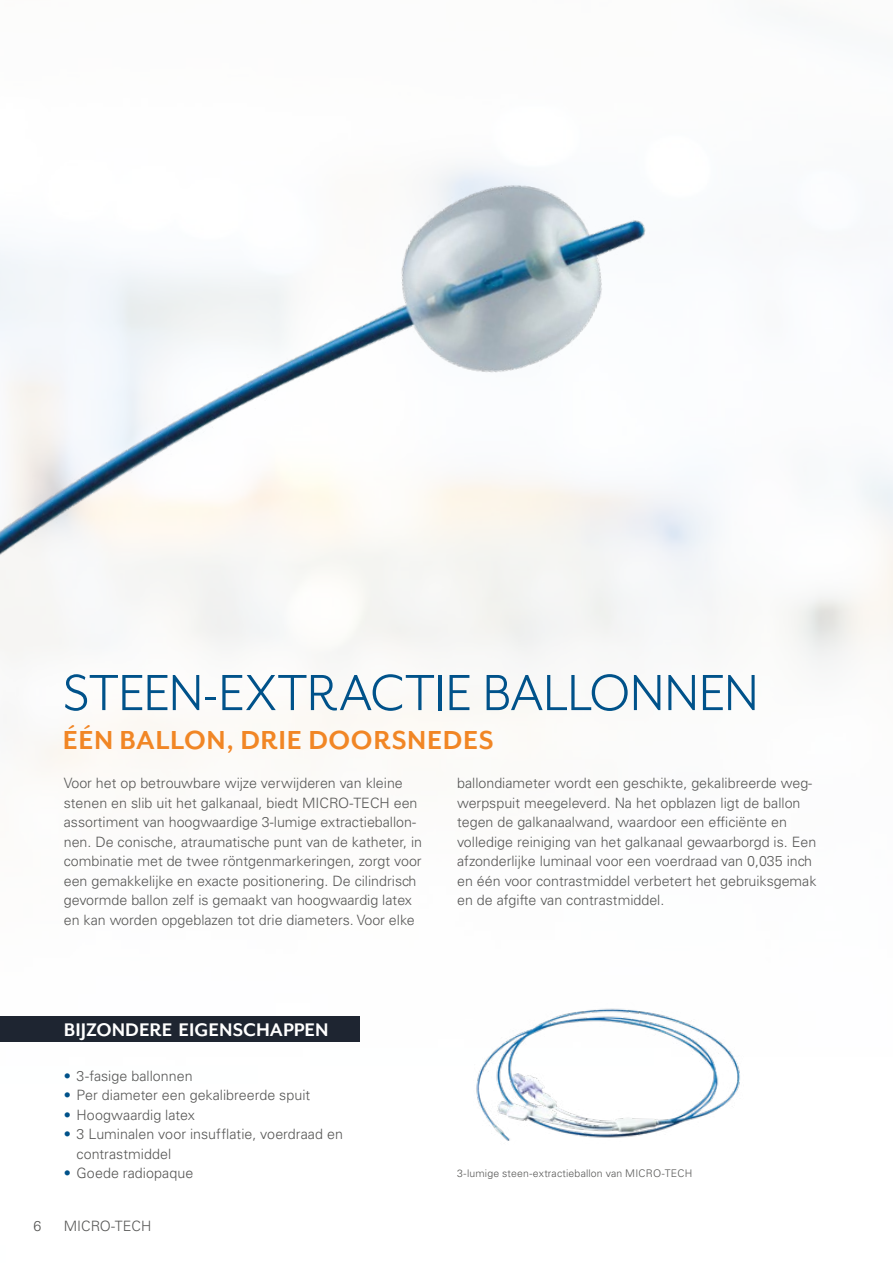
<style>
.page{position:relative;width:893px;height:1263px;background:#fff}
.page>*{position:absolute;margin:0;border:0;box-sizing:border-box;transform-origin:0 0}
.Headline_Innen_NEW{font:58.5px "Mr Eaves San OT";letter-spacing:-.01em;color:#00528a}
.Headline_Sub_NEW{font:700 30px "Mr Eaves San OT";letter-spacing:.02em;color:#f18625}
.Bullit_Headline_NEW{font:700 21px "Mr Eaves San OT";color:#fff}
.Copy_NEW{font:300 14.25px/19.5px "Univers LT Std";color:#575756}
.BU_NEW{font:300 10.5px "Univers LT Std";letter-spacing:.015em;color:#575756}
.s1{color:#00528a}
</style>
<div class="page">
<img style="left:0;top:468px;width:893px;height:574px">
<img style="left:457px;top:1003px;width:293px;height:138px">
<img style="left:0;top:166px;width:829px;height:408px">
<div style="left:0;top:1016px;width:359px;height:26px;background:#1e2531"></div>
<svg style="left:892px;top:671px;width:1px;height:26px"></svg>
<p class="Headline_Innen_NEW" style="left:63px;top:661px;width:697px">STEEN-EXTRACTIE BALLONNEN</p>
<p class="Headline_Sub_NEW" style="left:63px;top:723px;width:432px">ÉÉN BALLON, DRIE DOORSNEDES</p>
<p class="Copy_NEW" style="left:64px;top:773px;width:360px">Voor het op betrouwbare wijze verwijderen van kleine stenen en slib uit het galkanaal, biedt MICRO-TECH een assortiment van hoogwaardige 3-lumige extractieballon&shy;nen. De conische, atraumatische punt van de katheter, in combinatie met de twee röntgenmarkeringen, zorgt voor een gemakkelijke en exacte positionering. De cilindrisch gevormde ballon zelf is gemaakt van hoogwaardig latex en kan worden opgeblazen tot drie diameters. Voor elke</p>
<p class="Copy_NEW" style="left:457px;top:773px;width:361px">ballondiameter wordt een geschikte, gekalibreerde weg&shy;werpspuit meegeleverd. Na het opblazen ligt de ballon tegen de galkanaalwand, waardoor een efficiënte en volledige reiniging van het galkanaal gewaarborgd is. Een afzonderlijke luminaal voor een voerdraad van 0,035 inch en één voor contrastmiddel verbetert het gebruiksgemak en de afgifte van contrastmiddel.</p>
<p class="Bullit_Headline_NEW" style="left:64px;top:1018px;width:266px">BIJZONDERE EIGENSCHAPPEN</p>
<p class="Copy_NEW" style="left:64px;top:1066px;width:130px"><span class="s1">•</span> 3-fasige ballonnen</p>
<p class="Copy_NEW" style="left:64px;top:1085px;width:248px"><span class="s1">•</span> Per diameter een gekalibreerde spuit</p>
<p class="Copy_NEW" style="left:64px;top:1105px;width:133px"><span class="s1">•</span> Hoogwaardig latex</p>
<p class="Copy_NEW" style="left:77px;top:1124px;width:268px;text-indent:-13px"><span class="s1">•</span> 3 Luminalen voor insufflatie, voerdraad en contrastmiddel</p>
<p class="Copy_NEW" style="left:64px;top:1163px;width:131px"><span class="s1">•</span> Goede radiopaque</p>
<p class="Copy_NEW" style="left:33px;top:1216px;width:9px">6</p>
<p class="Copy_NEW" style="left:64px;top:1216px;width:89px">MICRO-TECH</p>
<p class="BU_NEW" style="left:457px;top:1167px;width:237px">3-lumige steen-extractieballon van MICRO-TECH</p>
</div>
